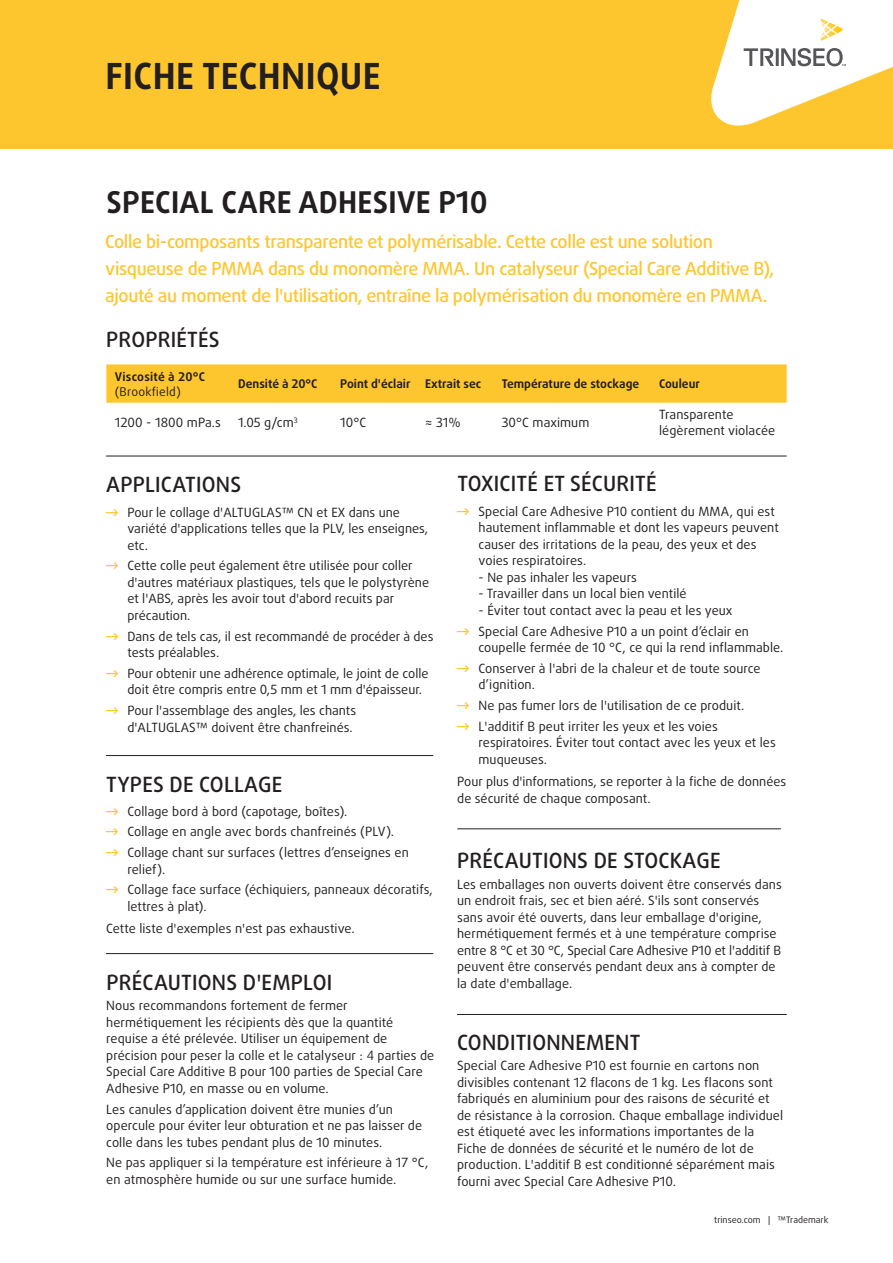
<style>
.page{position:relative;width:893px;height:1263px;background:#fff}
.page>*{position:absolute;margin:0;border:0;box-sizing:border-box;transform-origin:0 0}
.t1{font:700 36px "Daxline OT";letter-spacing:.01em;color:#231f20}
.t2{font:700 30px "Daxline OT";letter-spacing:.01em;color:#231f20}
.t3{font:500 21px "Daxline OT";letter-spacing:.01em;color:#231f20}
.t4{font:500 18px/27px "Daxline OT";letter-spacing:-.02em;color:#fec62e}
.t5{font:12.75px/16.5px "Daxline OT";letter-spacing:.005em;color:#231f20}
.t6{font:700 12px "Daxline OT";color:#231f20}
.t7{font:700 12px "Daxline OT";letter-spacing:.02em;color:#231f20}
.t8{font:12px "Daxline OT";letter-spacing:.02em;color:#231f20}
.t9{font:9px "Daxline OT";color:#231f20}
.s1{font-weight:500;font-size:13.5px;color:#fec62e}
</style>
<div class="page">
<div style="left:0;top:0;width:893px;height:149px;background:#fec62e"></div>
<svg style="left:711px;top:0;width:182px;height:126px"></svg>
<hr style="left:106px;top:755px;width:327px;height:1px;background:#231f20">
<hr style="left:106px;top:456px;width:680px;height:1px;background:#231f20">
<hr style="left:106px;top:953px;width:327px;height:1px;background:#231f20">
<hr style="left:457px;top:1014px;width:329px;height:1px;background:#231f20">
<hr style="left:458px;top:828px;width:323px;height:1px;background:#231f20">
<div style="left:106px;top:364px;width:681px;height:39px;background:#fec62e"></div>
<h1 class="t1" style="left:105px;top:52px;width:277px">FICHE TECHNIQUE</h1>
<h2 class="t2" style="left:106px;top:182px;width:383px">SPECIAL CARE ADHESIVE P10</h2>
<p class="t4" style="left:105px;top:228px;width:670px">Colle bi-composants transparente et polymérisable. Cette colle est une solution visqueuse de PMMA dans du monomère MMA. Un catalyseur (Special Care Additive B), ajouté au moment de l'utilisation, entraîne la polymérisation du monomère en PMMA.</p>
<h3 class="t3" style="left:106px;top:325px;width:115px">PROPRIÉTÉS</h3>
<p class="t7" style="left:115px;top:368px;width:92px">Viscosité à 20°C</p>
<p class="t8" style="left:115px;top:383px;width:68px">(Brookfield)</p>
<p class="t6" style="left:238px;top:376px;width:81px">Densité à 20°C</p>
<p class="t6" style="left:340px;top:376px;width:143px">Point d'éclair Extrait sec</p>
<p class="t6" style="left:502px;top:376px;width:139px">Température de stockage</p>
<p class="t6" style="left:659px;top:376px;width:42px">Couleur</p>
<p class="t5" style="left:115px;top:414px;width:108px">1200 - 1800 mPa.s</p>
<p class="t5" style="left:238px;top:414px;width:61px">1.05 g/cm<sup>3</sup></p>
<p class="t5" style="left:340px;top:414px;width:28px">10°C</p>
<p class="t5" style="left:425px;top:414px;width:37px">≈ 31%</p>
<p class="t5" style="left:502px;top:414px;width:89px">30°C maximum</p>
<p class="t5" style="left:659px;top:406px;width:118px">Transparente légèrement violacée</p>
<h3 class="t3" style="left:457px;top:469px;width:201px">TOXICITÉ ET SÉCURITÉ</h3>
<p class="t5" style="left:478px;top:503px;width:302px;text-indent:-21px"><span class="s1">→</span> Special Care Adhesive P10 contient du MMA, qui est hautement inflammable et dont les vapeurs peuvent causer des irritations de la peau, des yeux et des voies respiratoires.</p>
<p class="t5" style="left:478px;top:569px;width:160px">- Ne pas inhaler les vapeurs</p>
<p class="t5" style="left:478px;top:585px;width:210px">- Travailler dans un local bien ventilé</p>
<p class="t5" style="left:478px;top:602px;width:256px">- Éviter tout contact avec la peau et les yeux</p>
<p class="t5" style="left:478px;top:623px;width:306px;text-indent:-21px"><span class="s1">→</span> Special Care Adhesive P10 a un point d’éclair en coupelle fermée de 10 °C, ce qui la rend inflammable.</p>
<p class="t5" style="left:478px;top:660px;width:284px;text-indent:-21px"><span class="s1">→</span> Conserver à l'abri de la chaleur et de toute source d’ignition.</p>
<p class="t5" style="left:457px;top:697px;width:289px"><span class="s1">→</span> Ne pas fumer lors de l'utilisation de ce produit.</p>
<p class="t5" style="left:478px;top:718px;width:299px;text-indent:-21px"><span class="s1">→</span> L'additif B peut irriter les yeux et les voies respiratoires. Éviter tout contact avec les yeux et les muqueuses.</p>
<p class="t5" style="left:457px;top:773px;width:331px">Pour plus d'informations, se reporter à la fiche de données de sécurité de chaque composant.</p>
<h3 class="t3" style="left:106px;top:470px;width:136px">APPLICATIONS</h3>
<p class="t5" style="left:127px;top:504px;width:302px;text-indent:-21px"><span class="s1">→</span> Pour le collage d'ALTUGLAS™ CN et EX dans une variété d'applications telles que la PLV, les enseignes, etc.</p>
<p class="t5" style="left:127px;top:558px;width:303px;text-indent:-21px"><span class="s1">→</span> Cette colle peut également être utilisée pour coller d'autres matériaux plastiques, tels que le polystyrène et l'ABS, après les avoir tout d'abord recuits par précaution.</p>
<p class="t5" style="left:127px;top:628px;width:308px;text-indent:-21px"><span class="s1">→</span> Dans de tels cas, il est recommandé de procéder à des tests préalables.</p>
<p class="t5" style="left:127px;top:665px;width:303px;text-indent:-21px"><span class="s1">→</span> Pour obtenir une adhérence optimale, le joint de colle doit être compris entre 0,5 mm et 1 mm d'épaisseur.</p>
<p class="t5" style="left:106px;top:702px;width:251px;text-align:right"><span class="s1">→</span> Pour l'assemblage des angles, les chants d'ALTUGLAS™ doivent être chanfreinés.</p>
<h3 class="t3" style="left:106px;top:770px;width:177px">TYPES DE COLLAGE</h3>
<p class="t5" style="left:106px;top:803px;width:243px"><span class="s1">→</span> Collage bord à bord (capotage, boîtes).</p>
<p class="t5" style="left:106px;top:823px;width:289px"><span class="s1">→</span> Collage en angle avec bords chanfreinés (PLV).</p>
<p class="t5" style="left:127px;top:844px;width:283px;text-indent:-21px"><span class="s1">→</span> Collage chant sur surfaces (lettres d’enseignes en relief).</p>
<p class="t5" style="left:127px;top:881px;width:307px;text-indent:-21px"><span class="s1">→</span> Collage face surface (échiquiers, panneaux décoratifs, lettres à plat).</p>
<p class="t5" style="left:106px;top:921px;width:250px">Cette liste d'exemples n'est pas exhaustive.</p>
<h3 class="t3" style="left:457px;top:846px;width:265px">PRÉCAUTIONS DE STOCKAGE</h3>
<p class="t5" style="left:457px;top:876px;width:326px">Les emballages non ouverts doivent être conservés dans un endroit frais, sec et bien aéré. S'ils sont conservés sans avoir été ouverts, dans leur emballage d'origine, hermétiquement fermés et à une température comprise entre 8 °C et 30 °C, Special Care Adhesive P10 et l'additif B peuvent être conservés pendant deux ans à compter de</p>
<h3 class="t3" style="left:106px;top:968px;width:227px">PRÉCAUTIONS D'EMPLOI</h3>
<p class="t5" style="left:457px;top:975px;width:117px">la date d'emballage.</p>
<p class="t5" style="left:106px;top:997px;width:330px">Nous recommandons fortement de fermer hermétiquement les récipients dès que la quantité requise a été prélevée. Utiliser un équipement de précision pour peser la colle et le catalyseur : 4 parties de Special Care Additive B pour 100 parties de Special Care Adhesive P10, en masse ou en volume.</p>
<p class="t5" style="left:106px;top:1101px;width:317px">Les canules d’application doivent être munies d’un opercule pour éviter leur obturation et ne pas laisser de colle dans les tubes pendant plus de 10 minutes.</p>
<p class="t5" style="left:106px;top:1154px;width:323px">Ne pas appliquer si la température est inférieure à 17 °C, en atmosphère humide ou sur une surface humide.</p>
<h3 class="t3" style="left:457px;top:1028px;width:185px">CONDITIONNEMENT</h3>
<p class="t5" style="left:457px;top:1058px;width:327px">Special Care Adhesive P10 est fournie en cartons non divisibles contenant 12 flacons de 1 kg. Les flacons sont fabriqués en aluminium pour des raisons de sécurité et de résistance à la corrosion. Chaque emballage individuel est étiqueté avec les informations importantes de la Fiche de données de sécurité et le numéro de lot de production. L'additif B est conditionné séparément mais fourni avec Special Care Adhesive P10.</p>
<p class="t9" style="left:714px;top:1214px;width:116px">trinseo.com | ™Trademark</p>
</div>
